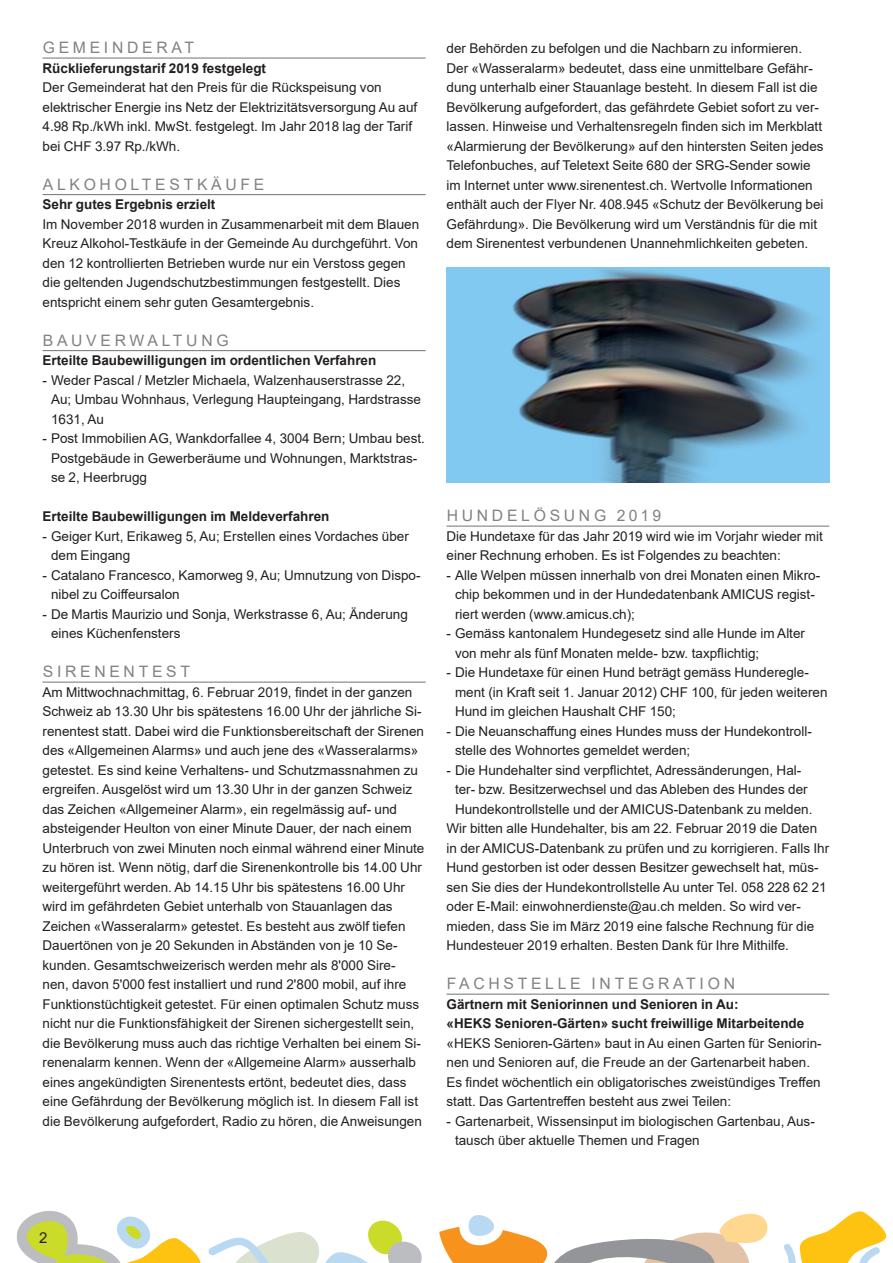
<style>
.page{position:relative;width:893px;height:1263px;background:#fff}
.page>*{position:absolute;margin:0;border:0;box-sizing:border-box;transform-origin:0 0}
.Rubrikentitel{font:15.75px "Arial";letter-spacing:.235em;color:#808285}
.Grundtext{font:15px "Arial";color:#231f20}
.Grundtext-2{font:13.5px/19.5px "Arial";color:#231f20}
.Grundtext_Auszeichnu{font:700 13.5px/19.5px "Arial";color:#231f20}
</style>
<div class="page">
<svg style="left:16px;top:1211px;width:185px;height:52px"></svg>
<svg style="left:208px;top:1220px;width:214px;height:43px"></svg>
<svg style="left:439px;top:1211px;width:448px;height:52px"></svg>
<hr style="left:43px;top:57px;width:383px;height:2px;background:#808285">
<hr style="left:43px;top:194px;width:383px;height:1px;background:#808285">
<hr style="left:43px;top:350px;width:383px;height:1px;background:#808285">
<hr style="left:43px;top:681px;width:383px;height:2px;background:#808285">
<hr style="left:446px;top:525px;width:383px;height:2px;background:#808285">
<hr style="left:446px;top:993px;width:383px;height:2px;background:#808285">
<img style="left:446px;top:268px;width:383px;height:214px">
<p class="Rubrikentitel" style="left:43px;top:37px;width:153px">GEMEINDERAT</p>
<p class="Grundtext_Auszeichnu" style="left:43px;top:58px;width:225px">Rücklieferungstarif 2019 festgelegt</p>
<p class="Grundtext-2" style="left:43px;top:78px;width:376px">Der Gemeinderat hat den Preis für die Rückspeisung von elektrischer Energie ins Netz der Elektrizitätsversorgung Au auf 4.98 Rp./kWh inkl. MwSt. festgelegt. Im Jahr 2018 lag der Tarif bei CHF 3.97 Rp./kWh.</p>
<p class="Rubrikentitel" style="left:43px;top:173px;width:223px">ALKOHOLTESTKÄUFE</p>
<p class="Grundtext_Auszeichnu" style="left:43px;top:195px;width:174px">Sehr gutes Ergebnis erzielt</p>
<p class="Grundtext-2" style="left:43px;top:214px;width:378px">Im November 2018 wurden in Zusammenarbeit mit dem Blauen Kreuz Alkohol-Testkäufe in der Gemeinde Au durchgeführt. Von den 12 kontrollierten Betrieben wurde nur ein Verstoss gegen die geltenden Jugendschutzbestimmungen festgestellt. Dies entspricht einem sehr guten Gesamtergebnis.</p>
<p class="Rubrikentitel" style="left:43px;top:329px;width:187px">BAUVERWALTUNG</p>
<p class="Grundtext_Auszeichnu" style="left:43px;top:351px;width:335px">Erteilte Baubewilligungen im ordentlichen Verfahren</p>
<p class="Grundtext-2" style="left:51px;top:370px;width:372px;text-indent:-9px">- Weder Pascal / Metzler Michaela, Walzenhauserstrasse 22,<br>Au; Umbau Wohnhaus, Verlegung Haupteingang, Hardstrasse<br>1631, Au</p>
<p class="Grundtext-2" style="left:51px;top:429px;width:375px;text-indent:-9px">- Post Immobilien AG, Wankdorfallee 4, 3004 Bern; Umbau best.<br>Postgebäude in Gewerberäume und Wohnungen, Marktstras&shy;se 2, Heerbrugg</p>
<p class="Grundtext_Auszeichnu" style="left:43px;top:507px;width:288px">Erteilte Baubewilligungen im Meldeverfahren</p>
<p class="Grundtext-2" style="left:51px;top:526px;width:359px;text-indent:-9px">- Geiger Kurt, Erikaweg 5, Au; Erstellen eines Vordaches über dem Eingang</p>
<p class="Grundtext-2" style="left:51px;top:565px;width:371px;text-indent:-9px">- Catalano Francesco, Kamorweg 9, Au; Umnutzung von Dispo&shy;nibel zu Coiffeursalon</p>
<p class="Grundtext-2" style="left:51px;top:604px;width:358px;text-indent:-9px">- De Martis Maurizio und Sonja, Werkstrasse 6, Au; Änderung eines Küchenfensters</p>
<p class="Rubrikentitel" style="left:43px;top:661px;width:149px">SIRENENTEST</p>
<p class="Grundtext-2" style="left:43px;top:682px;width:383px">Am Mittwochnachmittag, 6. Februar 2019, findet in der ganzen Schweiz ab 13.30 Uhr bis spätestens 16.00 Uhr der jährliche Si&shy;renentest statt. Dabei wird die Funktionsbereitschaft der Sirenen des «Allgemeinen Alarms» und auch jene des «Wasseralarms» getestet. Es sind keine Verhaltens- und Schutzmassnahmen zu ergreifen. Ausgelöst wird um 13.30 Uhr in der ganzen Schweiz das Zeichen «Allgemeiner Alarm», ein regelmässig auf- und absteigender Heulton von einer Minute Dauer, der nach einem Unterbruch von zwei Minuten noch einmal während einer Minute zu hören ist. Wenn nötig, darf die Sirenenkontrolle bis 14.00 Uhr weitergeführt werden. Ab 14.15 Uhr bis spätestens 16.00 Uhr wird im gefährdeten Gebiet unterhalb von Stauanlagen das Zeichen «Wasseralarm» getestet. Es besteht aus zwölf tiefen Dauertönen von je 20 Sekunden in Abständen von je 10 Se&shy;kunden. Gesamtschweizerisch werden mehr als 8'000 Sire&shy;nen, davon 5'000 fest installiert und rund 2'800 mobil, auf ihre Funktionstüchtigkeit getestet. Für einen optimalen Schutz muss nicht nur die Funktionsfähigkeit der Sirenen sichergestellt sein, die Bevölkerung muss auch das richtige Verhalten bei einem Si&shy;renenalarm kennen. Wenn der «Allgemeine Alarm» ausserhalb eines angekündigten Sirenentests ertönt, bedeutet dies, dass eine Gefährdung der Bevölkerung möglich ist. In diesem Fall ist die Bevölkerung aufgefordert, Radio zu hören, die Anweisungen</p>
<p class="Grundtext-2" style="left:446px;top:39px;width:379px">der Behörden zu befolgen und die Nachbarn zu informieren.<br>Der «Wasseralarm» bedeutet, dass eine unmittelbare Gefähr&shy;dung unterhalb einer Stauanlage besteht. In diesem Fall ist die Bevölkerung aufgefordert, das gefährdete Gebiet sofort zu ver&shy;lassen. Hinweise und Verhaltensregeln finden sich im Merkblatt «Alarmierung der Bevölkerung» auf den hintersten Seiten jedes Telefonbuches, auf Teletext Seite 680 der SRG-Sender sowie im Internet unter www.sirenentest.ch. Wertvolle Informationen enthält auch der Flyer Nr. 408.945 «Schutz der Bevölkerung bei Gefährdung». Die Bevölkerung wird um Verständnis für die mit dem Sirenentest verbundenen Unannehmlichkeiten gebeten.</p>
<p class="Rubrikentitel" style="left:447px;top:505px;width:216px">HUNDELÖSUNG 2019</p>
<p class="Grundtext-2" style="left:446px;top:526px;width:378px">Die Hundetaxe für das Jahr 2019 wird wie im Vorjahr wieder mit einer Rechnung erhoben. Es ist Folgendes zu beachten:</p>
<p class="Grundtext-2" style="left:455px;top:565px;width:367px;text-indent:-9px">- Alle Welpen müssen innerhalb von drei Monaten einen Mikro&shy;chip bekommen und in der Hundedatenbank AMICUS regist&shy;riert werden (www.amicus.ch);</p>
<p class="Grundtext-2" style="left:455px;top:624px;width:352px;text-indent:-9px">- Gemäss kantonalem Hundegesetz sind alle Hunde im Alter von mehr als fünf Monaten melde- bzw. taxpflichtig;</p>
<p class="Grundtext-2" style="left:455px;top:663px;width:374px;text-indent:-9px">- Die Hundetaxe für einen Hund beträgt gemäss Hunderegle&shy;ment (in Kraft seit 1. Januar 2012) CHF 100, für jeden weiteren<br>Hund im gleichen Haushalt CHF 150;</p>
<p class="Grundtext-2" style="left:455px;top:721px;width:358px;text-indent:-9px">- Die Neuanschaffung eines Hundes muss der Hundekontroll&shy;stelle des Wohnortes gemeldet werden;</p>
<p class="Grundtext-2" style="left:455px;top:760px;width:359px;text-indent:-9px">- Die Hundehalter sind verpflichtet, Adressänderungen, Hal&shy;ter- bzw. Besitzerwechsel und das Ableben des Hundes der<br>Hundekontrollstelle und der AMICUS-Datenbank zu melden.</p>
<p class="Grundtext-2" style="left:446px;top:819px;width:384px">Wir bitten alle Hundehalter, bis am 22. Februar 2019 die Daten in der AMICUS-Datenbank zu prüfen und zu korrigieren. Falls Ihr Hund gestorben ist oder dessen Besitzer gewechselt hat, müs&shy;sen Sie dies der Hundekontrollstelle Au unter Tel. 058 228 62 21 oder E-Mail: einwohnerdienste@au.ch melden. So wird ver&shy;mieden, dass Sie im März 2019 eine falsche Rechnung für die Hundesteuer 2019 erhalten. Besten Dank für Ihre Mithilfe.</p>
<p class="Rubrikentitel" style="left:447px;top:973px;width:290px">FACHSTELLE INTEGRATION</p>
<p class="Grundtext_Auszeichnu" style="left:446px;top:994px;width:359px">Gärtnern mit Seniorinnen und Senioren in Au:<br>«HEKS Senioren-Gärten» sucht freiwillige Mitarbeitende</p>
<p class="Grundtext-2" style="left:446px;top:1033px;width:377px">«HEKS Senioren-Gärten» baut in Au einen Garten für Seniorin&shy;nen und Senioren auf, die Freude an der Gartenarbeit haben.<br>Es findet wöchentlich ein obligatorisches zweistündiges Treffen statt. Das Gartentreffen besteht aus zwei Teilen:</p>
<p class="Grundtext-2" style="left:455px;top:1111px;width:361px;text-indent:-9px">- Gartenarbeit, Wissensinput im biologischen Gartenbau, Aus&shy;tausch über aktuelle Themen und Fragen</p>
<p class="Grundtext" style="left:39px;top:1227px;width:10px">2</p>
</div>
